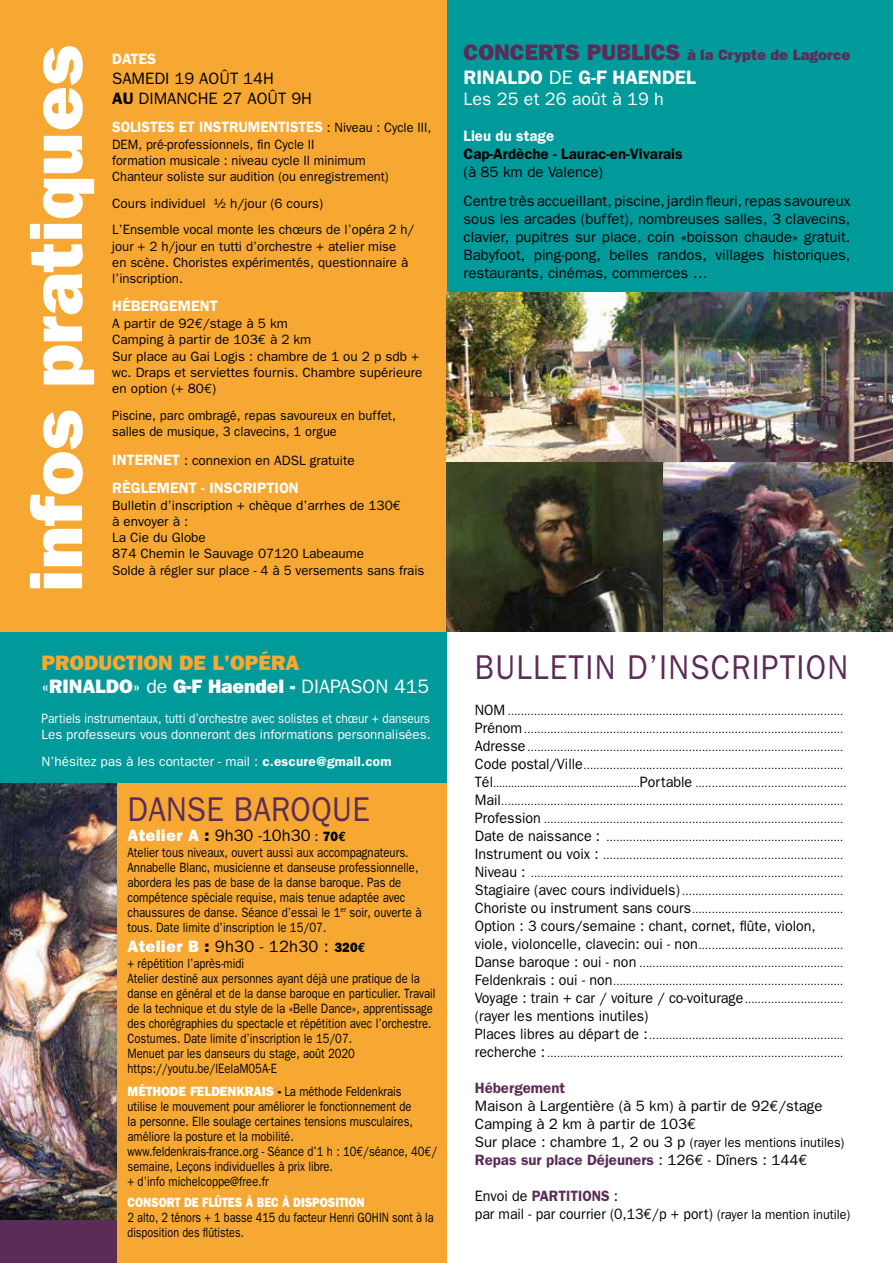
<style>
.page{position:relative;width:893px;height:1263px;background:#fff}
.page>*{position:absolute;margin:0;border:0;box-sizing:border-box;transform-origin:0 0}
.t1{font:800 75px "Franklin Gothic";color:#fff}
.t2{font:34.5px "Franklin Gothic";letter-spacing:.04em;color:#5c2c59;scale:.9 1}
.t3{font:34.5px "Franklin Gothic";letter-spacing:.01em;color:#5c2c59;scale:.9 1}
.t4{font:800 21px "Franklin Gothic";color:#f7a833}
.t5{font:800 19.5px "Franklin Gothic";color:#fff}
.t6{font:600 19.5px "Franklin Gothic";color:#fff}
.t7{font:18px "Franklin Gothic";color:#fff}
.t8{font:16.5px/19.8px "Franklin Gothic";color:#000}
.t9{font:15px/18px "Franklin Gothic";color:#000}
.t10{font:15px/18px "Franklin Gothic";color:#000;scale:.95 1}
.t11{font:600 15px "Franklin Gothic";color:#fff}
.t12{font:600 15px "Franklin Gothic";color:#fff;scale:.95 1}
.t13{font:600 15px "Franklin Gothic";color:#5c2c59}
.t14{font:800 15px "Franklin Gothic";color:#5c2c59}
.t15{font:600 15px "Franklin Gothic";color:#000}
.t16{font:13.5px/15px "Franklin Gothic";color:#000;scale:.83 1}
.t17{font:13.5px/16.2px "Franklin Gothic";color:#000}
.t18{font:13.5px/15px "Franklin Gothic";color:#000;scale:.84 1}
.t19{font:13.5px/16.2px "Franklin Gothic";color:#000;scale:.95 1}
.t20{font:13.5px/16.2px "Franklin Gothic";color:#fff;scale:.87 1}
.t21{font:13.5px/15px "Franklin Gothic";color:#000;scale:.8 1}
.t22{font:13.5px "Franklin Gothic";color:#000;scale:.94 1}
.t23{font:13.5px "Franklin Gothic";color:#fff}
.t24{font:800 13.5px "Franklin Gothic";color:#fff;scale:.85 1}
.t25{font:10.5px/18px "Franklin Gothic";color:#000;scale:.95 1}
.s1{font-weight:600}
.s2{font-weight:400;font-size:13.5px;color:#000}
.s3{font-family:"Euro Mono"}
.s4{font-weight:600;font-size:15px;color:#fff}
.s5{font-weight:400}
.s6{font-weight:800;color:#fff}
.s7{font-weight:800}
.s8{font-size:13.5px}
.s9{font-weight:800;font-size:13.5px}
.s10{font-family:"Euro Mono";font-weight:700;font-size:13.5px}
.s11{font-size:22.5px}
.s12{font-size:15px}
.s13{font-size:10.5px}
.s14{font-weight:600;color:#5c2c59}
.s15{font-weight:400;color:#000}
.s16{font-family:"Euro Mono";font-weight:400;color:#000}
</style>
<div class="page">
<div style="left:0;top:631px;width:446px;height:152px;background:#009a9b"></div>
<div style="left:446px;top:0;width:447px;height:631px;background:#009a9b"></div>
<div style="left:0;top:0;width:446px;height:631px;background:#f7a833"></div>
<div style="left:0;top:783px;width:446px;height:480px;background:#f7a833"></div>
<img style="left:446px;top:292px;width:447px;height:339px">
<img style="left:0;top:783px;width:117px;height:437px">
<div style="left:0;top:1220px;width:117px;height:43px;background:#5c2c59"></div>
<h1 class="t1" style="left:12px;top:592px;width:547px;rotate:-90deg">infos pratiques</h1>
<h3 class="t11" style="left:112px;top:50px;width:46px">DATES</h3>
<h3 class="t8" style="left:112px;top:68px;width:201px">SAMEDI 19 AOÛT 14H<br><span class="s1">AU</span> DIMANCHE 27 AOÛT 9H</h3>
<h3 class="t12" style="left:112px;top:118px;width:337px">SOLISTES ET INSTRUMENTISTES <span class="s2">: Niveau : Cycle III,</span></h3>
<p class="t19" style="left:112px;top:136px;width:293px">DEM, pré-professionnels, fin Cycle II<br>formation musicale : niveau cycle II minimum<br>Chanteur soliste sur audition (ou enregistrement)</p>
<p class="t17" style="left:112px;top:189px;width:304px;line-height:26.7px">Cours individuel ½ h/jour (6 cours)<br>L’Ensemble vocal monte les chœurs de l’opéra 2 h/</p>
<p class="t17" style="left:112px;top:238px;width:298px">jour + 2 h/jour en tutti d’orchestre + atelier mise en scène. Choristes expérimentés, questionnaire à l’inscription.</p>
<h3 class="t11" style="left:112px;top:297px;width:107px">HÉBERGEMENT</h3>
<p class="t17" style="left:112px;top:315px;width:312px">A partir de 92<span class="s3">€</span>/stage à 5 km<br>Camping à partir de 103<span class="s3">€</span> à 2 km<br>Sur place au Gai Logis : chambre de 1 ou 2 p sdb + wc. Draps et serviettes fournis. Chambre supérieure en option (+ 80<span class="s3">€</span>)</p>
<p class="t19" style="left:112px;top:407px;width:300px">Piscine, parc ombragé, repas savoureux en buffet, salles de musique, 3 clavecins, 1 orgue</p>
<p class="t17" style="left:112px;top:452px;width:244px"><span class="s4">INTERNET</span> : connexion en ADSL gratuite</p>
<h3 class="t11" style="left:112px;top:479px;width:188px">RÈGLEMENT - INSCRIPTION</h3>
<p class="t17" style="left:112px;top:497px;width:314px">Bulletin d’inscription + chèque d’arrhes de 130<span class="s3">€<br></span>à envoyer à :<br>La Cie du Globe<br>874 Chemin le Sauvage 07120 Labeaume<br>Solde à régler sur place - 4 à 5 versements sans frais</p>
<h3 class="t4" style="left:41px;top:650px;width:259px">PRODUCTION DE L’OPÉRA</h3>
<h3 class="t5" style="left:41px;top:675px;width:389px"><span class="s5">«</span>RINALDO<span class="s5">» de</span> G-F Haendel - <span class="s5">DIAPASON 415</span></h3>
<p class="t20" style="left:41px;top:710px;width:449px">Partiels instrumentaux, tutti d’orchestre avec solistes et chœur + danseurs<br>Les professeurs vous donneront des informations personnalisées.</p>
<p class="t23" style="left:41px;top:753px;width:352px">N’hésitez pas à les contacter - mail : <span class="s1">c.escure@gmail.com</span></p>
<h2 class="t3" style="left:128px;top:789px;width:271px">DANSE BAROQUE</h2>
<h3 class="t8" style="left:128px;top:825px;width:220px"><span class="s6">Atelier A</span> <span class="s7">:</span> 9h30 -10h30 <span class="s8">:</span> <span class="s9">70</span><span class="s10">€</span></h3>
<p class="t18" style="left:128px;top:844px;width:351px">Atelier tous niveaux, ouvert aussi aux accompagnateurs.<br>Annabelle Blanc, musicienne et danseuse professionnelle, abordera les pas de base de la danse baroque. Pas de compétence spéciale requise, mais tenue adaptée avec chaussures de danse. Séance d’essai le 1<sup>er</sup> soir, ouverte à tous. Date limite d’inscription le 15/07.</p>
<h3 class="t8" style="left:128px;top:936px;width:239px"><span class="s6">Atelier B</span> <span class="s7">:</span> 9h30 - 12h30 : <span class="s9">320</span><span class="s10">€</span></h3>
<p class="t16" style="left:128px;top:955px;width:372px">+ répétition l’après-midi<br>Atelier destiné aux personnes ayant déjà une pratique de la danse en général et de la danse baroque en particulier. Travail de la technique et du style de la «Belle Dance», apprentissage des chorégraphies du spectacle et répétition avec l’orchestre.<br>Costumes. Date limite d’inscription le 15/07.<br>Menuet par les danseurs du stage, août 2020 https://youtu.be/lEeIaM05A-E</p>
<p class="t16" style="left:128px;top:1083px;width:375px"><span class="s6">MÉTHODE FELDENKRAIS</span> <span class="s7">-</span> La méthode Feldenkrais<br>utilise le mouvement pour améliorer le fonctionnement de<br>la personne. Elle soulage certaines tensions musculaires, améliore la posture et la mobilité.<br>www.feldenkrais-france.org - Séance d’1 h : 10<span class="s3">€</span>/séance, 40<span class="s3">€</span>/ semaine, Leçons individuelles à prix libre.<br>+ d’info michelcoppe@free.fr</p>
<p class="t24" style="left:128px;top:1194px;width:280px">CONSORT DE FLÛTES À BEC À DISPOSITION</p>
<p class="t21" style="left:128px;top:1209px;width:384px">2 alto, 2 ténors + 1 basse 415 du facteur Henri GOHIN sont à la disposition des flûtistes.</p>
<h3 class="t14" style="left:463px;top:46px;width:388px"><span class="s11">CONCERTS PUBLICS</span> à la Crypte de Lagorce</h3>
<h3 class="t6" style="left:463px;top:66px;width:234px">RINALDO <span class="s5">DE</span> G-F HAENDEL</h3>
<h3 class="t7" style="left:463px;top:89px;width:202px">Les 25 et 26 août à 19 h</h3>
<h3 class="t11" style="left:463px;top:127px;width:92px">Lieu du stage</h3>
<h3 class="t15" style="left:463px;top:145px;width:221px">Cap-Ardèche - Laurac-en-Vivarais</h3>
<h3 class="t9" style="left:463px;top:158px;width:388px;line-height:28.5px">(à 85 km de Valence)<br>Centre très accueillant, piscine, jardin fleuri, repas savoureux</h3>
<h3 class="t9" style="left:463px;top:209px;width:388px;text-align:justify">sous les arcades (buffet), nombreuses salles, 3 clavecins, clavier, pupitres sur place, coin «boisson chaude» gratuit.<br>Babyfoot, ping-pong, belles randos, villages historiques, restaurants, cinémas, commerces …</h3>
<h2 class="t2" style="left:475px;top:648px;width:416px">BULLETIN D’INSCRIPTION</h2>
<p class="t25" style="left:475px;top:702px;width:393px"><span class="s12">NOM</span> ......................................................................................................<br><span class="s12">Prénom</span> .................................................................................................<br><span class="s12">Adresse</span> ................................................................................................<br><span class="s12">Code postal/Ville</span>...............................................................................<br><span class="s12">Tél</span>.................................................<span class="s12">Portable</span> ..............................................<br><span class="s12">Mail</span>........................................................................................................<br><span class="s12">Profession</span> ...........................................................................................<br><span class="s12">Date de naissance :</span> ........................................................................<br><span class="s12">Instrument ou voix :</span> .........................................................................<br><span class="s12">Niveau :</span> ...............................................................................................<br><span class="s12">Stagiaire (avec cours individuels)</span> .................................................<br><span class="s12">Choriste ou instrument sans cours</span>..............................................</p>
<h3 class="t10" style="left:475px;top:917px;width:360px">Option : 3 cours/semaine : chant, cornet, flûte, violon,</h3>
<p class="t25" style="left:475px;top:936px;width:389px;text-align:justify"><span class="s12">viole, violoncelle, clavecin: oui - non</span>............................................<br><span class="s12">Danse baroque : oui - non</span> ..............................................................<br><span class="s12">Feldenkrais : oui - non</span>......................................................................</p>
<h3 class="t10" style="left:475px;top:989px;width:389px">Voyage : train + car / voiture / co-voiturage<span class="s13">.............................. </span>(rayer les mentions inutiles)</h3>
<p class="t25" style="left:475px;top:1026px;width:389px"><span class="s12">Places libres au départ de :</span>........................................................... <span class="s12">recherche :</span> ..........................................................................................</p>
<h3 class="t9" style="left:475px;top:1079px;width:349px"><span class="s14">Hébergement<br></span>Maison à Largentière (à 5 km) à partir de 92<span class="s3">€</span>/stage<br>Camping à 2 km à partir de 103<span class="s3">€</span></h3>
<p class="t22" style="left:475px;top:1135px;width:395px"><span class="s12">Sur place : chambre 1, 2 ou 3 p</span> (rayer les mentions inutiles)</p>
<h3 class="t13" style="left:475px;top:1151px;width:334px">Repas sur place Déjeuners <span class="s15">: 126</span><span class="s16">€</span> <span class="s15">- Dîners : 144</span><span class="s16">€</span></h3>
<h3 class="t10" style="left:475px;top:1187px;width:397px">Envoi de <span class="s14">PARTITIONS</span> :<br>par mail - par courrier (0,13<span class="s3">€</span>/p + port) <span class="s8">(rayer la mention inutile)</span></h3>
</div>
